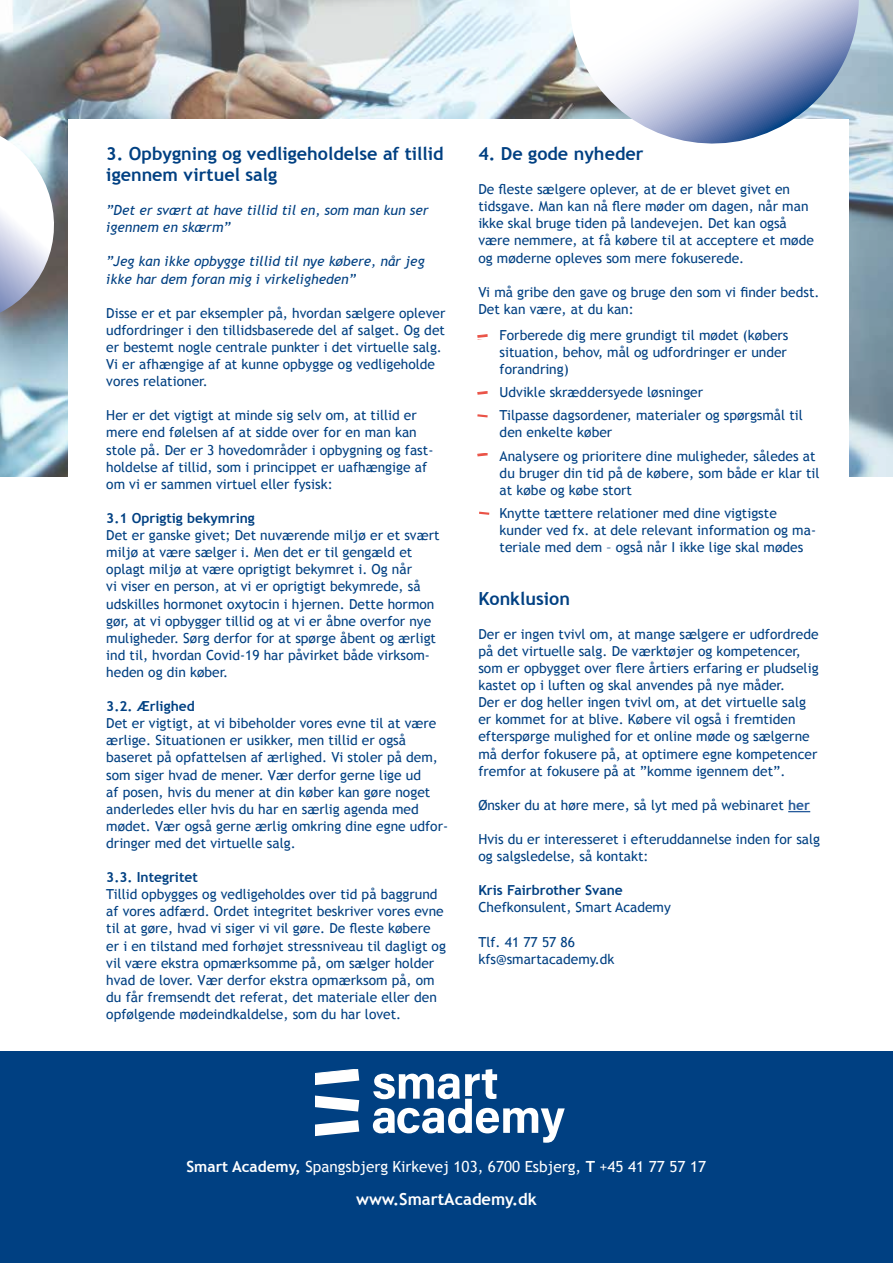
<style>
.page{position:relative;width:893px;height:1263px;background:#fff}
.page>*{position:absolute;margin:0;border:0;box-sizing:border-box;transform-origin:0 0}
.t1{font:700 18px/21px "Trebuchet MS";color:#004082}
.t2{font:700 16.5px "Trebuchet MS";color:#fff}
.t3{font:15.3px "Trebuchet MS";color:#fff}
.t4{font:13.8px/17.1px "Trebuchet MS";color:#004082}
.t5{font:italic 13.8px/17.1px "Trebuchet MS";color:#004082}
.t6{font:700 13.8px "Trebuchet MS";color:#004082}
.s1{font-weight:700;color:#275b9b}
.s2{font-weight:700}
</style>
<div class="page">
<img style="left:0;top:0;width:893px;height:476px">
<div style="left:68px;top:119px;width:781px;height:786px;background:#fff"></div>
<svg style="left:569px;top:0;width:290px;height:164px"></svg>
<div style="left:0;top:1051px;width:893px;height:212px;background:#004082"></div>
<svg style="left:315px;top:1120px;width:44px;height:17px"></svg>
<svg style="left:315px;top:1095px;width:44px;height:16px"></svg>
<svg style="left:373px;top:1069px;width:192px;height:74px"></svg>
<svg style="left:315px;top:1069px;width:44px;height:16px"></svg>
<svg style="left:0;top:136px;width:66px;height:177px"></svg>
<svg style="left:788px;top:811px;width:22px;height:1px"></svg>
<svg style="left:477px;top:335px;width:11px;height:3px"></svg>
<svg style="left:477px;top:414px;width:11px;height:3px"></svg>
<svg style="left:477px;top:391px;width:11px;height:4px"></svg>
<svg style="left:477px;top:453px;width:11px;height:3px"></svg>
<svg style="left:479px;top:512px;width:10px;height:3px"></svg>
<h1 class="t1" style="left:106px;top:143px;width:339px">3. Opbygning og vedligeholdelse af tillid igennem virtuel salg</h1>
<p class="t5" style="left:106px;top:202px;width:324px">”Det er svært at have tillid til en, som man kun ser igennem en skærm”</p>
<p class="t5" style="left:106px;top:253px;width:320px">”Jeg kan ikke opbygge tillid til nye købere, når jeg ikke har dem foran mig i virkeligheden”</p>
<p class="t4" style="left:106px;top:305px;width:341px">Disse er et par eksempler på, hvordan sælgere oplever udfordringer i den tillidsbaserede del af salget. Og det er bestemt nogle centrale punkter i det virtuelle salg.<br>Vi er afhængige af at kunne opbygge og vedligeholde vores relationer.</p>
<p class="t4" style="left:106px;top:407px;width:329px">Her er det vigtigt at minde sig selv om, at tillid er mere end følelsen af at sidde over for en man kan stole på. Der er 3 hovedområder i opbygning og fast&shy;holdelse af tillid, som i princippet er uafhængige af om vi er sammen virtuel eller fysisk:</p>
<p class="t6" style="left:106px;top:509px;width:150px">3.1 Oprigtig bekymring</p>
<p class="t4" style="left:106px;top:527px;width:335px">Det er ganske givet; Det nuværende miljø er et svært miljø at være sælger i. Men det er til gengæld et oplagt miljø at være oprigtigt bekymret i. Og når<br>vi viser en person, at vi er oprigtigt bekymrede, så udskilles hormonet oxytocin i hjernen. Dette hormon gør, at vi opbygger tillid og at vi er åbne overfor nye muligheder. Sørg derfor for at spørge åbent og ærligt ind til, hvordan Covid-19 har påvirket både virksom&shy;heden og din køber.</p>
<p class="t6" style="left:106px;top:698px;width:90px">3.2. Ærlighed</p>
<p class="t4" style="left:106px;top:715px;width:343px">Det er vigtigt, at vi bibeholder vores evne til at være ærlige. Situationen er usikker, men tillid er også baseret på opfattelsen af ærlighed. Vi stoler på dem, som siger hvad de mener. Vær derfor gerne lige ud<br>af posen, hvis du mener at din køber kan gøre noget anderledes eller hvis du har en særlig agenda med mødet. Vær også gerne ærlig omkring dine egne udfor&shy;dringer med det virtuelle salg.</p>
<p class="t6" style="left:106px;top:868px;width:93px">3.3. Integritet</p>
<p class="t4" style="left:106px;top:886px;width:341px">Tillid opbygges og vedligeholdes over tid på baggrund af vores adfærd. Ordet integritet beskriver vores evne til at gøre, hvad vi siger vi vil gøre. De fleste købere er i en tilstand med forhøjet stressniveau til dagligt og vil være ekstra opmærksomme på, om sælger holder hvad de lover. Vær derfor ekstra opmærksom på, om du får fremsendt det referat, det materiale eller den opfølgende mødeindkaldelse, som du har lovet.</p>
<h1 class="t1" style="left:478px;top:143px;width:167px">4. De gode nyheder</h1>
<p class="t4" style="left:478px;top:181px;width:337px">De fleste sælgere oplever, at de er blevet givet en tidsgave. Man kan nå flere møder om dagen, når man ikke skal bruge tiden på landevejen. Det kan også være nemmere, at få købere til at acceptere et møde og møderne opleves som mere fokuserede.</p>
<p class="t4" style="left:478px;top:284px;width:343px">Vi må gribe den gave og bruge den som vi finder bedst.<br>Det kan være, at du kan:</p>
<p class="t4" style="left:500px;top:327px;width:290px;text-align:justify">Forberede dig mere grundigt til mødet (købers situation, behov, mål og udfordringer er under forandring)</p>
<p class="t4" style="left:500px;top:381px;width:305px;line-height:23.1px">Udvikle skræddersyede løsninger<br>Tilpasse dagsordener, materialer og spørgsmål til</p>
<p class="t4" style="left:500px;top:421px;width:317px;line-height:23.1px">den enkelte køber<br>Analysere og prioritere dine muligheder, således at</p>
<p class="t4" style="left:500px;top:464px;width:321px">du bruger din tid på de købere, som både er klar til at købe og købe stort</p>
<p class="t4" style="left:500px;top:505px;width:318px">Knytte tættere relationer med dine vigtigste kunder ved fx. at dele relevant information og ma&shy;teriale med dem – også når I ikke lige skal mødes</p>
<h1 class="t1" style="left:478px;top:588px;width:93px">Konklusion</h1>
<p class="t4" style="left:478px;top:626px;width:342px">Der er ingen tvivl om, at mange sælgere er udfordrede på det virtuelle salg. De værktøjer og kompetencer, som er opbygget over flere årtiers erfaring er pludselig kastet op i luften og skal anvendes på nye måder.<br>Der er dog heller ingen tvivl om, at det virtuelle salg er kommet for at blive. Købere vil også i fremtiden efterspørge mulighed for et online møde og sælgerne må derfor fokusere på, at optimere egne kompetencer fremfor at fokusere på at ”komme igennem det”.</p>
<p class="t4" style="left:478px;top:796px;width:333px">Ønsker du at høre mere, så lyt med på webinaret <span class="s1">her</span></p>
<p class="t4" style="left:478px;top:831px;width:343px">Hvis du er interesseret i efteruddannelse inden for salg og salgsledelse, så kontakt:</p>
<p class="t6" style="left:478px;top:882px;width:146px">Kris Fairbrother Svane</p>
<p class="t4" style="left:478px;top:899px;width:194px">Chefkonsulent, Smart Academy</p>
<p class="t4" style="left:478px;top:933px;width:138px">Tlf. 41 77 57 86 kfs@smartacademy.dk</p>
<p class="t3" style="left:186px;top:1157px;width:521px"><span class="s2">Smart Academy,</span> Spangsbjerg Kirkevej 103, 6700 Esbjerg, <span class="s2">T</span> +45 41 77 57 17</p>
<p class="t2" style="left:356px;top:1188px;width:182px">www.SmartAcademy.dk</p>
</div>
